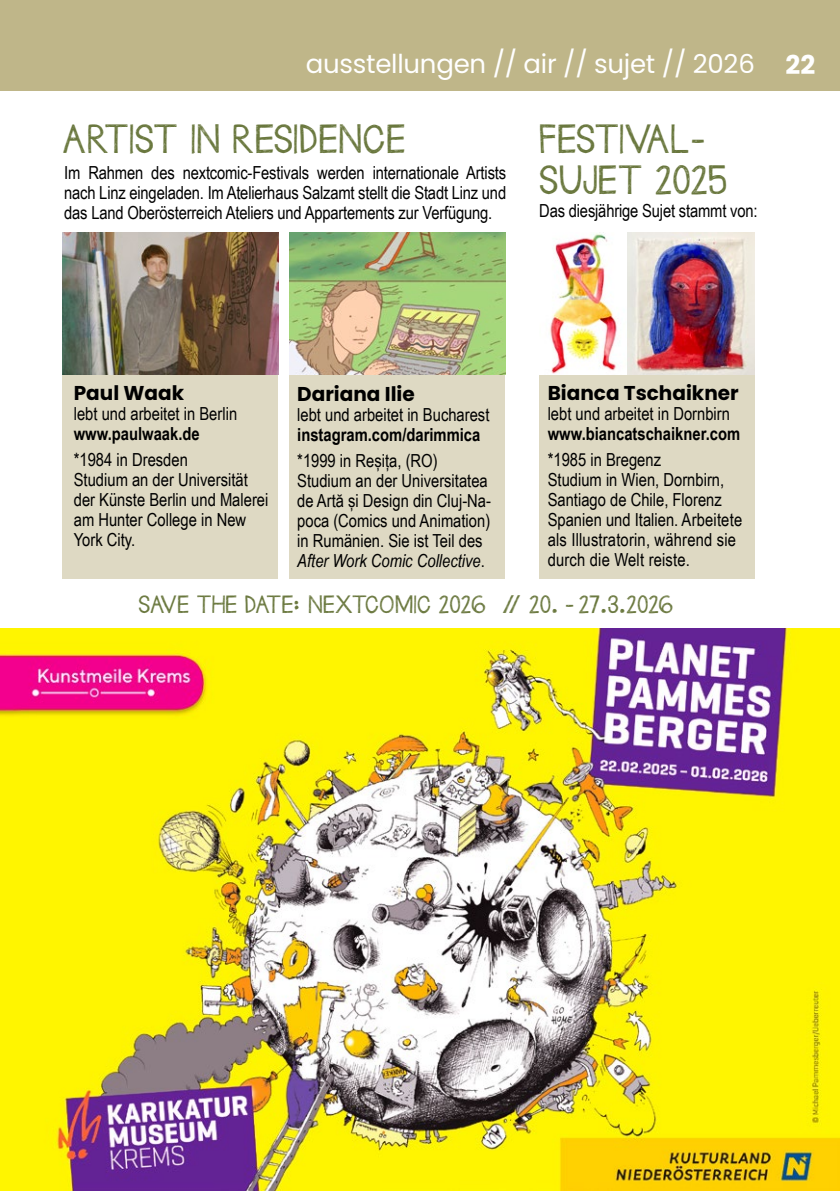
<style>
.page{position:relative;width:840px;height:1191px;background:#fff}
.page>*{position:absolute;margin:0;border:0;box-sizing:border-box;transform-origin:0 0}
.t1{font:32.6px/40.8px "Janda Safeand Sound";color:#69773d}
.t2{font:32.6px "Janda Safeand Sound";letter-spacing:.02em;color:#69773d}
.t3{font:26px "Poppins";letter-spacing:-.01em;color:#fff}
.t4{font:20px "Janda Safeand Sound";color:#69773d}
.t5{font:700 20px "Poppins";color:#000}
.t6{font:18px/20px "Arial Narrow";color:#000}
.t7{font:700 18px "Arial Narrow";color:#000}
.s1{font-weight:700}
.s2{font-style:italic}
</style>
<div class="page">
<div style="left:62px;top:232px;width:216px;height:346px;background:#ded9c3"></div>
<div style="left:289px;top:232px;width:216px;height:346px;background:#ded9c3"></div>
<div style="left:539px;top:232px;width:215px;height:346px;background:#ded9c3"></div>
<img style="left:1px;top:629px;width:838px;height:562px">
<div style="left:0;top:0;width:839px;height:91px;background:#bfb689"></div>
<img style="left:62px;top:232px;width:216px;height:142px">
<img style="left:289px;top:232px;width:216px;height:142px">
<img style="left:539px;top:232px;width:87px;height:142px">
<img style="left:626px;top:232px;width:128px;height:142px">
<h2 class="t3" style="left:305px;top:49px;width:510px">ausstellungen // air // sujet // 2026 <span class="s1">22</span></h2>
<h1 class="t2" style="left:62px;top:116px;width:344px">ARTIST IN RESIDENCE</h1>
<h1 class="t1" style="left:539px;top:122px;width:189px">FESTIVAL-<br>SUJET 2025</h1>
<p class="t6" style="left:64px;top:162px;width:443px;text-align:justify">Im Rahmen des nextcomic-Festivals werden internationale Artists nach Linz eingeladen. Im Atelierhaus Salzamt stellt die Stadt Linz und das Land Oberösterreich Ateliers und Appartements zur Verfügung.</p>
<p class="t6" style="left:539px;top:200px;width:220px">Das diesjährige Sujet stammt von:</p>
<p class="t5" style="left:74px;top:381px;width:112px">Paul Waak</p>
<p class="t6" style="left:74px;top:403px;width:165px">lebt und arbeitet in Berlin</p>
<p class="t7" style="left:74px;top:420px;width:127px">www.paulwaak.de</p>
<p class="t6" style="left:74px;top:449px;width:196px">*1984 in Dresden<br>Studium an der Universität der Künste Berlin und Malerei am Hunter College in New<br>York City.</p>
<p class="t5" style="left:297px;top:382px;width:119px">Dariana Ilie</p>
<p class="t6" style="left:297px;top:404px;width:194px">lebt und arbeitet in Bucharest</p>
<p class="t7" style="left:297px;top:421px;width:184px">instagram.com/darimmica</p>
<p class="t6" style="left:297px;top:450px;width:195px">*1999 in Reșița, (RO)<br>Studium an der Universitatea de Artă și Design din Cluj-Na&shy;poca (Comics und Animation) in Rumänien. Sie ist Teil des<br><span class="s2">After Work Comic Collective</span>.</p>
<p class="t5" style="left:547px;top:382px;width:192px">Bianca Tschaikner</p>
<p class="t6" style="left:547px;top:403px;width:184px">lebt und arbeitet in Dornbirn</p>
<p class="t7" style="left:547px;top:420px;width:194px">www.biancatschaikner.com</p>
<p class="t6" style="left:547px;top:449px;width:196px">*1985 in Bregenz<br>Studium in Wien, Dornbirn,<br>Santiago de Chile, Florenz<br>Spanien und Italien. Arbeitete als Illustratorin, während sie durch die Welt reiste.</p>
<p class="t4" style="left:138px;top:590px;width:536px">SAVE THE DATE: NEXTCOMIC 2026 // 20. - 27.3.2026</p>
</div>
